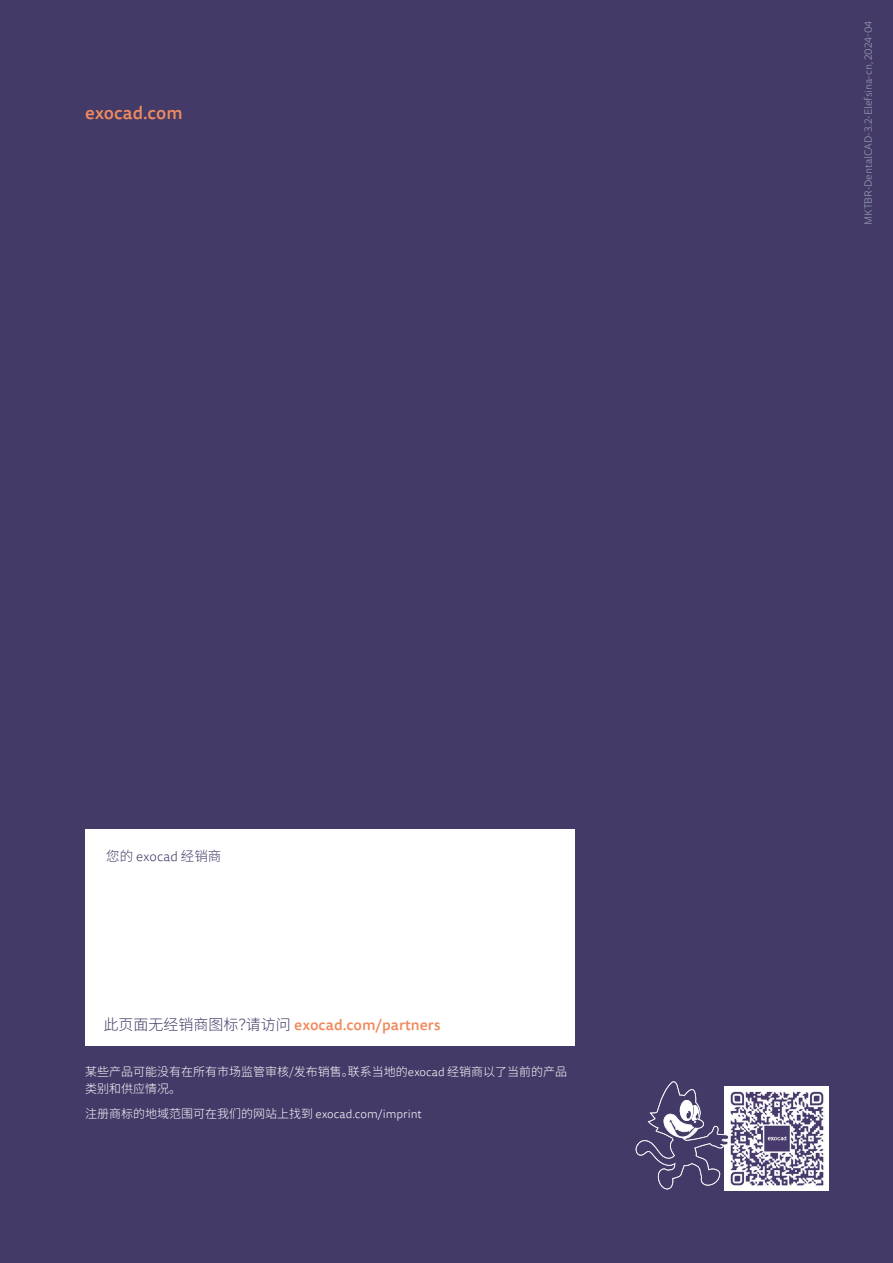
<style>
.page{position:relative;width:893px;height:1263px;background:#433a67}
.page>*{position:absolute;margin:0;border:0;box-sizing:border-box;transform-origin:0 0}
.t1{font:500 18px "Tisa Sans Pro";color:#f08a5f}
.t2{font:500 15px "Tisa Sans Pro";color:#f08a5f}
.t3{font:300 13.5px "Tisa Sans Pro";color:#433a67}
.t4{font:300 12px/16.5px "Source Han Sans CN";color:#fff}
.t5{font:300 10.5px "Tisa Sans Pro";color:#9ca0b9}
.s1{font-family:"Source Han Sans CN"}
.s2{font-family:"Source Han Sans CN";font-weight:300;color:#433a67}
.s3{font-family:"Tisa Sans Pro"}
</style>
<div class="page">
<div style="left:85px;top:829px;width:489px;height:216px;background:#fff"></div>
<div style="left:725px;top:1086px;width:104px;height:105px;background:#fff"></div>
<img style="left:730px;top:1091px;width:94px;height:95px">
<svg style="left:635px;top:1081px;width:94px;height:108px;background:#625a80"></svg>
<h1 class="t1" style="left:85px;top:101px;width:99px">exocad.com</h1>
<p class="t3" style="left:106px;top:848px;width:117px"><span class="s1">您的</span> exocad <span class="s1">经销商</span></p>
<p class="t2" style="left:103px;top:1014px;width:339px"><span class="s2">此页面无经销商图标？请访问</span> exocad.com/partners</p>
<p class="t4" style="left:85px;top:1064px;width:484px">某些产品可能没有在所有市场监管审核/发布销售。联系当地的<span class="s3">exocad</span> 经销商以了当前的产品类别和供应情况。</p>
<p class="t4" style="left:85px;top:1105px;width:338px">注册商标的地域范围可在我们的网站上找到 <span class="s3">exocad.com/imprint</span></p>
<p class="t5" style="left:861px;top:225px;width:206px;rotate:-90deg">MKTBR-DentalCAD-3.2-Elefsina-cn, 2024-04</p>
</div>
